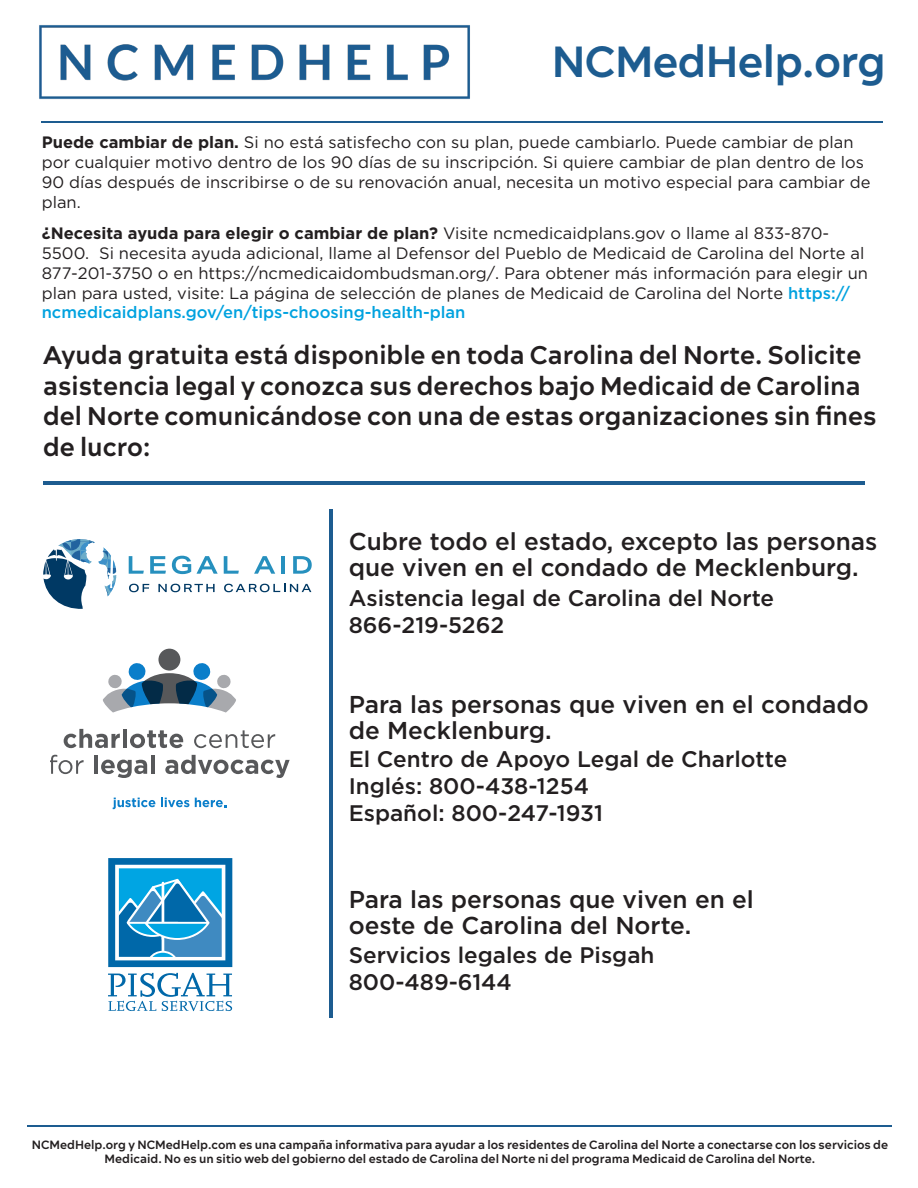
<style>
.page{position:relative;width:918px;height:1188px;background:#fff}
.page>*{position:absolute;margin:0;border:0;box-sizing:border-box;transform-origin:0 0}
.t1{font:700 43.5px "Acherus Feral";letter-spacing:-.015em;color:#1d5c90}
.t2{font:700 25.5px/30.6px "Acherus Feral";color:#231f20}
.t3{font:500 24.3px "Gotham";color:#231f20}
.t4{font:500 22.5px "Gotham";color:#231f20}
.t5{font:16.5px/19.8px "Gotham";color:#231f20}
.t6{font:700 12px/14.4px "Acherus Feral";color:#231f20;text-align:center}
.s1{font-weight:700}
.s2{font-weight:500;color:#00a2df}
</style>
<div class="page">
<svg style="left:129px;top:556px;width:15px;height:18px"></svg>
<svg style="left:150px;top:556px;width:16px;height:18px"></svg>
<svg style="left:172px;top:556px;width:19px;height:18px"></svg>
<svg style="left:197px;top:556px;width:21px;height:18px"></svg>
<svg style="left:224px;top:556px;width:15px;height:18px"></svg>
<svg style="left:254px;top:556px;width:21px;height:18px"></svg>
<hr style="left:281px;top:556px;width:4px;height:18px;background:#2690be">
<svg style="left:293px;top:556px;width:19px;height:18px"></svg>
<svg style="left:129px;top:584px;width:20px;height:8px"></svg>
<svg style="left:158px;top:584px;width:57px;height:8px"></svg>
<svg style="left:224px;top:584px;width:87px;height:8px"></svg>
<svg style="left:43px;top:539px;width:73px;height:70px"></svg>
<hr style="left:43px;top:481px;width:822px;height:3px;background:#1d5c90">
<svg style="left:113px;top:798px;width:42px;height:11px"></svg>
<svg style="left:161px;top:798px;width:28px;height:9px"></svg>
<svg style="left:195px;top:798px;width:31px;height:9px"></svg>
<svg style="left:64px;top:729px;width:56px;height:19px"></svg>
<hr style="left:123px;top:729px;width:4px;height:19px;background:#57585a">
<svg style="left:130px;top:730px;width:53px;height:18px"></svg>
<svg style="left:194px;top:730px;width:81px;height:18px"></svg>
<svg style="left:51px;top:755px;width:33px;height:19px"></svg>
<hr style="left:94px;top:755px;width:4px;height:19px;background:#57585a">
<svg style="left:101px;top:760px;width:46px;height:18px"></svg>
<hr style="left:151px;top:755px;width:4px;height:19px;background:#57585a">
<svg style="left:165px;top:755px;width:125px;height:23px"></svg>
<div style="left:158px;top:649px;width:22px;height:22px;background:#57585a;border-radius:50%"></div>
<svg style="left:103px;top:663px;width:133px;height:50px"></svg>
<hr style="left:329px;top:510px;width:3px;height:508px;background:#1d5c90">
<svg style="left:108px;top:973px;width:124px;height:38px"></svg>
<svg style="left:108px;top:858px;width:124px;height:109px;background:#3a9acc"></svg>
<hr style="left:42px;top:122px;width:841px;height:1px;background:#1d5c90">
<img style="left:39px;top:25px;width:431px;height:74px">
<hr style="left:27px;top:1125px;width:865px;height:1px;background:#1d5c90">
<p class="t1" style="left:552px;top:33px;width:336px">NCMedHelp.org</p>
<p class="t5" style="left:42px;top:132px;width:830px"><span class="s1">Puede cambiar de plan.</span> Si no está satisfecho con su plan, puede cambiarlo. Puede cambiar de plan por cualquier motivo dentro de los 90 días de su inscripción. Si quiere cambiar de plan dentro de los 90 días después de inscribirse o de su renovación anual, necesita un motivo especial para cambiar de plan.</p>
<p class="t5" style="left:42px;top:223px;width:828px"><span class="s1">¿Necesita ayuda para elegir o cambiar de plan?</span> Visite ncmedicaidplans.gov o llame al 833-870- 5500. Si necesita ayuda adicional, llame al Defensor del Pueblo de Medicaid de Carolina del Norte al 877-201-3750 o en https://ncmedicaidombudsman.org/. Para obtener más información para elegir un plan para usted, visite: La página de selección de planes de Medicaid de Carolina del Norte <span class="s2">https:// ncmedicaidplans.gov/en/tips-choosing-health-plan</span></p>
<p class="t2" style="left:43px;top:339px;width:835px">Ayuda gratuita está disponible en toda Carolina del Norte. Solicite asistencia legal y conozca sus derechos bajo Medicaid de Carolina del Norte comunicándose con una de estas organizaciones sin fines de lucro:</p>
<p class="t3" style="left:349px;top:526px;width:530px">Cubre todo el estado, excepto las personas</p>
<p class="t3" style="left:349px;top:551px;width:512px">que viven en el condado de Mecklenburg.</p>
<p class="t4" style="left:349px;top:584px;width:427px">Asistencia legal de Carolina del Norte</p>
<p class="t4" style="left:349px;top:611px;width:157px">866-219-5262</p>
<p class="t3" style="left:349px;top:689px;width:522px">Para las personas que viven en el condado</p>
<p class="t3" style="left:349px;top:714px;width:205px">de Mecklenburg.</p>
<p class="t4" style="left:349px;top:744px;width:440px">El Centro de Apoyo Legal de Charlotte</p>
<p class="t4" style="left:349px;top:771px;width:242px">Inglés: 800-438-1254</p>
<p class="t4" style="left:349px;top:798px;width:256px">Español: 800-247-1931</p>
<p class="t3" style="left:349px;top:884px;width:407px">Para las personas que viven en el</p>
<p class="t3" style="left:349px;top:909px;width:344px">oeste de Carolina del Norte.</p>
<p class="t4" style="left:349px;top:941px;width:307px">Servicios legales de Pisgah</p>
<p class="t4" style="left:349px;top:968px;width:165px">800-489-6144</p>
<p class="t6" style="left:32px;top:1137px;width:858px">NCMedHelp.org y NCMedHelp.com es una campaña informativa para ayudar a los residentes de Carolina del Norte a conectarse con los servicios de<br>Medicaid. No es un sitio web del gobierno del estado de Carolina del Norte ni del programa Medicaid de Carolina del Norte.</p>
</div>
